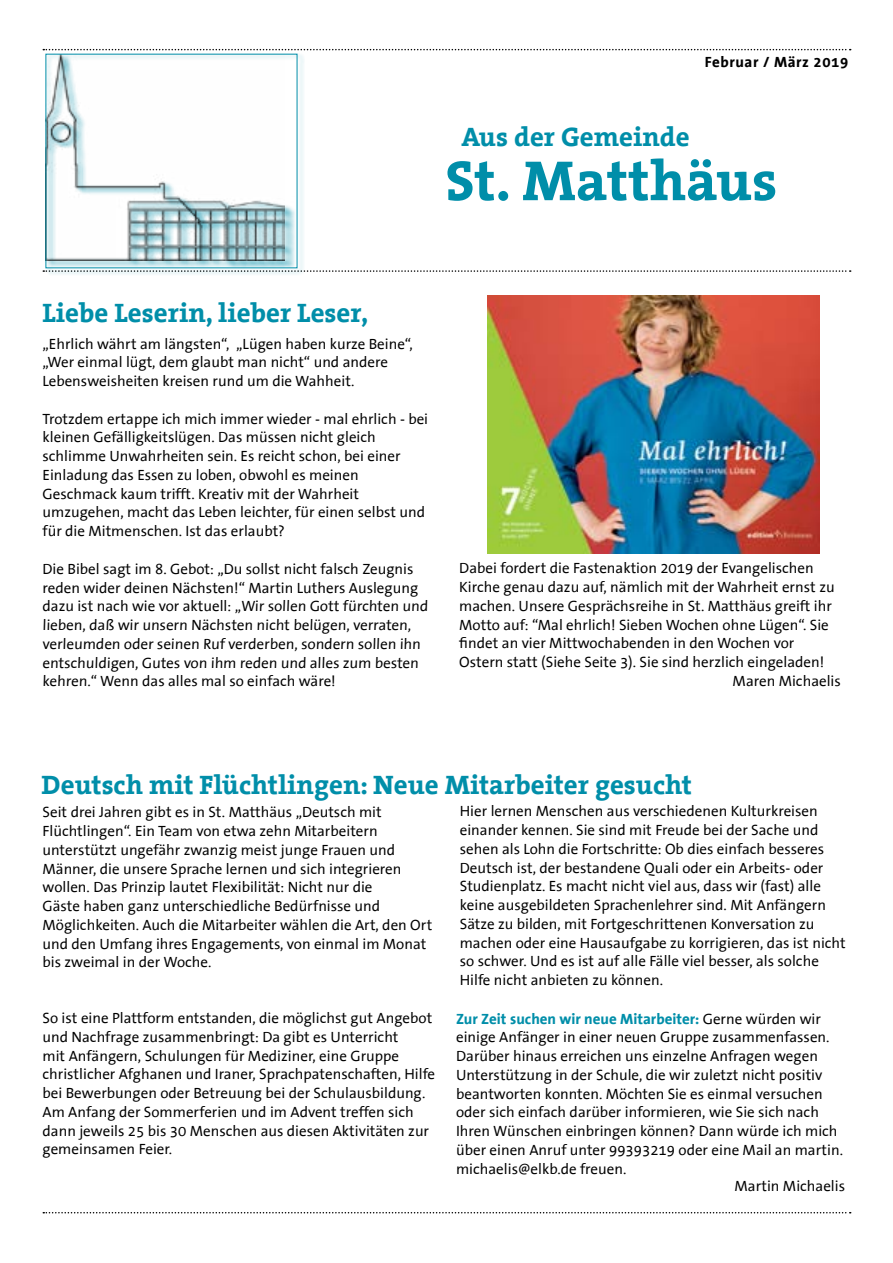
<style>
.page{position:relative;width:893px;height:1263px;background:#fff}
.page>*{position:absolute;margin:0;border:0;box-sizing:border-box;transform-origin:0 0}
.t1{font:700 57px "The Serif Office";color:#008ea9}
.t2{font:700 27px "The Serif Office";color:#008ea9}
.t3{font:15px/18.8px "The Sans Office";color:#000}
.t4{font:700 15px "The Sans Office";color:#008ea9}
.t5{font:700 15px "The Sans Office";letter-spacing:.04em;color:#000}
.s1{font-weight:400;color:#000}
</style>
<div class="page">
<svg style="left:43px;top:270px;width:808px;height:2px"></svg>
<svg style="left:43px;top:49px;width:808px;height:1px"></svg>
<div style="left:45px;top:53px;width:259px;height:222px;background:#008ea9;opacity:.95"></div>
<div style="left:49px;top:55px;width:246px;height:213px;background:#008ea9;opacity:.75"></div>
<img style="left:48px;top:56px;width:236px;height:205px">
<svg style="left:43px;top:1212px;width:808px;height:1px"></svg>
<img style="left:488px;top:296px;width:332px;height:258px">
<p class="t5" style="left:705px;top:54px;width:145px">Februar / März 2019</p>
<h2 class="t2" style="left:461px;top:122px;width:230px">Aus der Gemeinde</h2>
<h1 class="t1" style="left:445px;top:150px;width:333px">St. Matthäus</h1>
<h2 class="t2" style="left:43px;top:298px;width:327px">Liebe Leserin, lieber Leser,</h2>
<p class="t3" style="left:43px;top:335px;width:372px">„Ehrlich währt am längsten“, „Lügen haben kurze Beine“, „Wer einmal lügt, dem glaubt man nicht“ und andere<br>Lebensweisheiten kreisen rund um die Wahheit.</p>
<p class="t3" style="left:43px;top:410px;width:387px">Trotzdem ertappe ich mich immer wieder - mal ehrlich - bei kleinen Gefälligkeitslügen. Das müssen nicht gleich schlimme Unwahrheiten sein. Es reicht schon, bei einer Einladung das Essen zu loben, obwohl es meinen Geschmack kaum trifft. Kreativ mit der Wahrheit umzugehen, macht das Leben leichter, für einen selbst und für die Mitmenschen. Ist das erlaubt?</p>
<p class="t3" style="left:43px;top:560px;width:388px">Die Bibel sagt im 8. Gebot: „Du sollst nicht falsch Zeugnis reden wider deinen Nächsten!“ Martin Luthers Auslegung dazu ist nach wie vor aktuell: „Wir sollen Gott fürchten und lieben, daß wir unsern Nächsten nicht belügen, verraten, verleumden oder seinen Ruf verderben, sondern sollen ihn entschuldigen, Gutes von ihm reden und alles zum besten kehren.“ Wenn das alles mal so einfach wäre!</p>
<p class="t3" style="left:459px;top:559px;width:356px">Dabei fordert die Fastenaktion 2019 der Evangelischen</p>
<p class="t3" style="left:459px;top:578px;width:377px">Kirche genau dazu auf, nämlich mit der Wahrheit ernst zu</p>
<p class="t3" style="left:459px;top:597px;width:374px">machen. Unsere Gesprächsreihe in St. Matthäus greift ihr</p>
<p class="t3" style="left:459px;top:616px;width:371px">Motto auf: “Mal ehrlich! Sieben Wochen ohne Lügen“. Sie</p>
<p class="t3" style="left:459px;top:634px;width:337px">findet an vier Mittwochabenden in den Wochen vor</p>
<p class="t3" style="left:459px;top:653px;width:367px">Ostern statt (Siehe Seite 3). Sie sind herzlich eingeladen!</p>
<p class="t3" style="left:733px;top:672px;width:110px">Maren Michaelis</p>
<h2 class="t2" style="left:42px;top:770px;width:652px">Deutsch mit Flüchtlingen: Neue Mitarbeiter gesucht</h2>
<p class="t3" style="left:43px;top:804px;width:391px">Seit drei Jahren gibt es in St. Matthäus „Deutsch mit Flüchtlingen“. Ein Team von etwa zehn Mitarbeitern unterstützt ungefähr zwanzig meist junge Frauen und Männer, die unsere Sprache lernen und sich integrieren wollen. Das Prinzip lautet Flexibilität: Nicht nur die<br>Gäste haben ganz unterschiedliche Bedürfnisse und Möglichkeiten. Auch die Mitarbeiter wählen die Art, den Ort und den Umfang ihres Engagements, von einmal im Monat bis zweimal in der Woche.</p>
<p class="t3" style="left:43px;top:1009px;width:394px">So ist eine Plattform entstanden, die möglichst gut Angebot und Nachfrage zusammenbringt: Da gibt es Unterricht<br>mit Anfängern, Schulungen für Mediziner, eine Gruppe christlicher Afghanen und Iraner, Sprachpatenschaften, Hilfe bei Bewerbungen oder Betreuung bei der Schulausbildung.<br>Am Anfang der Sommerferien und im Advent treffen sich dann jeweils 25 bis 30 Menschen aus diesen Aktivitäten zur gemeinsamen Feier.</p>
<p class="t3" style="left:460px;top:802px;width:387px">Hier lernen Menschen aus verschiedenen Kulturkreisen einander kennen. Sie sind mit Freude bei der Sache und sehen als Lohn die Fortschritte: Ob dies einfach besseres Deutsch ist, der bestandene Quali oder ein Arbeits- oder Studienplatz. Es macht nicht viel aus, dass wir (fast) alle keine ausgebildeten Sprachenlehrer sind. Mit Anfängern Sätze zu bilden, mit Fortgeschrittenen Konversation zu machen oder eine Hausaufgabe zu korrigieren, das ist nicht so schwer. Und es ist auf alle Fälle viel besser, als solche Hilfe nicht anbieten zu können.</p>
<p class="t4" style="left:456px;top:1011px;width:366px">Zur Zeit suchen wir neue Mitarbeiter: <span class="s1">Gerne würden wir</span></p>
<p class="t3" style="left:456px;top:1029px;width:375px">einige Anfänger in einer neuen Gruppe zusammenfassen.</p>
<p class="t3" style="left:456px;top:1047px;width:363px">Darüber hinaus erreichen uns einzelne Anfragen wegen</p>
<p class="t3" style="left:456px;top:1066px;width:368px">Unterstützung in der Schule, die wir zuletzt nicht positiv</p>
<p class="t3" style="left:456px;top:1085px;width:368px">beantworten konnten. Möchten Sie es einmal versuchen</p>
<p class="t3" style="left:456px;top:1104px;width:364px">oder sich einfach darüber informieren, wie Sie sich nach</p>
<p class="t3" style="left:456px;top:1122px;width:383px">Ihren Wünschen einbringen können? Dann würde ich mich</p>
<p class="t3" style="left:456px;top:1141px;width:388px">über einen Anruf unter 99393219 oder eine Mail an martin.</p>
<p class="t3" style="left:456px;top:1160px;width:172px">michaelis@elkb.de freuen.</p>
<p class="t3" style="left:734px;top:1177px;width:112px">Martin Michaelis</p>
</div>
